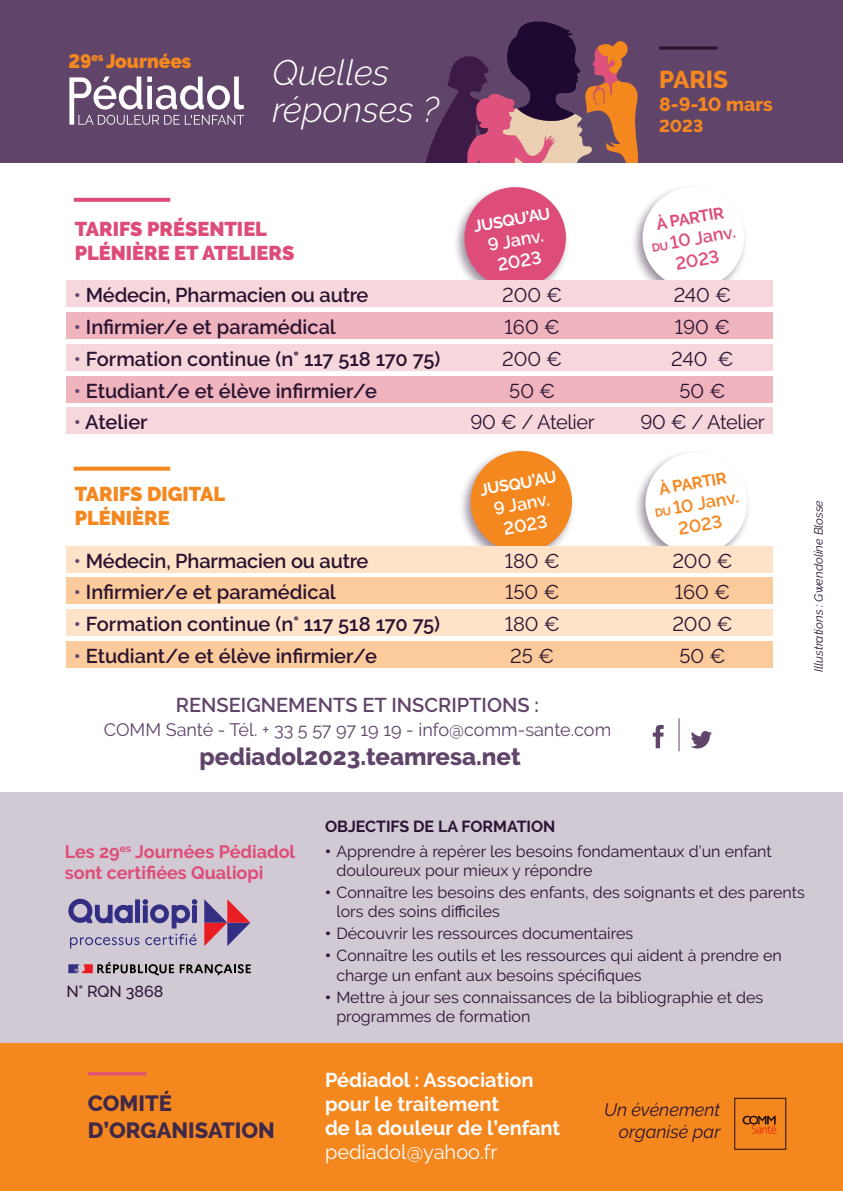
<style>
.page{position:relative;width:843px;height:1191px;background:#fff}
.page>*{position:absolute;margin:0;border:0;box-sizing:border-box;transform-origin:0 0}
.t1{font:italic 300 35.4px/37.4px "Raleway";color:#fff}
.t2{font:800 24.4px "Raleway";color:#f5871f}
.t3{font:800 24px "Raleway";color:#604469}
.t4{font:800 22px/26.4px "Raleway";color:#402948}
.t5{font:600 20px "Raleway";color:#2a1431}
.t6{font:20px "Raleway";color:#2a1431}
.t7{font:700 20px/24px "Raleway";color:#fff}
.t8{font:900 20px/24px "Raleway";color:#de4c79}
.t9{font:600 20px "Raleway";color:#604469}
.t10{font:20px "Raleway";letter-spacing:-.02em;color:#2a1431}
.t11{font:900 20px/24px "Raleway";color:#f5871f}
.t12{font:20px "Raleway";color:#fff}
.t13{font:900 19.6px "Raleway";color:#f5871f;scale:.95 1}
.t14{font:800 19.4px "Raleway";color:#f5871f}
.t15{font:18px "Raleway";color:#604469}
.t16{font:700 18px/21.6px "Raleway";color:#de4c79}
.t17{font:italic 18px/21.6px "Raleway";color:#2a1431;text-align:right}
.t18{font:600 17.8px/21.4px "Raleway";color:#fff;text-align:center}
.t19{font:600 17.8px/21.4px "Raleway";color:#de4c79;text-align:center}
.t20{font:600 17.8px/21.4px "Raleway";color:#f5871f;text-align:center}
.t21{font:800 17.4px "Raleway";color:#f5871f}
.t22{font:700 16.2px "Raleway";color:#fff}
.t23{font:700 16.2px "Raleway";color:#de4c79}
.t24{font:700 16.2px "Raleway";color:#f5871f}
.t25{font:16px/19.2px "Raleway";color:#2a1431}
.t26{font:700 16px "Raleway";color:#2a1431}
.t27{font:500 16px "Raleway";color:#2a1431}
.t28{font:italic 12px "Raleway";color:#2a1431}
.s1{font-weight:700;font-size:11.4px}
.s2{color:#604469}
.s3{font-weight:900}
</style>
<div class="page">
<div style="left:0;top:792px;width:842px;height:251px;background:#d1c9d4"></div>
<div style="left:452px;top:184px;width:117px;height:117px;background:#402948;opacity:.5"></div>
<svg style="left:463px;top:186px;width:104px;height:95px;background:#e16e92"></svg>
<div style="left:630px;top:184px;width:117px;height:117px;background:#402948;opacity:.5"></div>
<svg style="left:641px;top:186px;width:104px;height:95px"></svg>
<svg style="left:74px;top:198px;width:96px;height:4px"></svg>
<div style="left:66px;top:281px;width:706px;height:26px;background:#f6d8dc"></div>
<div style="left:66px;top:312px;width:706px;height:27px;background:#efb4bd"></div>
<div style="left:66px;top:344px;width:706px;height:26px;background:#f6d8dc"></div>
<div style="left:66px;top:376px;width:706px;height:26px;background:#efb4bd"></div>
<div style="left:66px;top:407px;width:706px;height:27px;background:#f6d8dc"></div>
<div style="left:458px;top:447px;width:117px;height:118px;background:#402948;opacity:.5"></div>
<svg style="left:469px;top:449px;width:104px;height:97px;background:#f39c4c"></svg>
<div style="left:633px;top:449px;width:117px;height:117px;background:#402948;opacity:.5"></div>
<svg style="left:643px;top:451px;width:105px;height:95px"></svg>
<svg style="left:74px;top:466px;width:96px;height:4px"></svg>
<div style="left:66px;top:546px;width:706px;height:26px;background:#fee3c9"></div>
<div style="left:66px;top:577px;width:706px;height:27px;background:#fccb9b"></div>
<div style="left:66px;top:609px;width:706px;height:26px;background:#fee3c9"></div>
<div style="left:66px;top:641px;width:706px;height:26px;background:#fccb9b"></div>
<div style="left:0;top:0;width:842px;height:163px;background:#604469"></div>
<div style="left:0;top:1043px;width:842px;height:148px;background:#f5871f"></div>
<svg style="left:425px;top:21px;width:213px;height:142px"></svg>
<svg style="left:69px;top:77px;width:175px;height:48px"></svg>
<svg style="left:659px;top:46px;width:58px;height:4px"></svg>
<hr style="left:88px;top:1072px;width:58px;height:3px;background:#de4c79">
<svg style="left:652px;top:725px;width:11px;height:23px"></svg>
<svg style="left:691px;top:731px;width:20px;height:17px"></svg>
<hr style="left:678px;top:718px;width:1px;height:33px;background:#604469">
<div style="left:734px;top:1098px;width:51px;height:51px;border:1px solid #231f20"></div>
<svg style="left:742px;top:1115px;width:34px;height:18px"></svg>
<svg style="left:204px;top:899px;width:46px;height:47px"></svg>
<svg style="left:68px;top:898px;width:129px;height:50px"></svg>
<svg style="left:68px;top:962px;width:183px;height:13px"></svg>
<p class="t13" style="left:68px;top:50px;width:131px">29<sup>es</sup> Journées</p>
<h1 class="t1" style="left:272px;top:53px;width:168px">Quelles réponses ?</h1>
<h2 class="t2" style="left:658px;top:65px;width:70px">PARIS</h2>
<p class="t14" style="left:658px;top:93px;width:115px">8-9-10 mars</p>
<p class="t21" style="left:658px;top:116px;width:46px">2023</p>
<p class="t23" style="left:654px;top:215px;width:70px;rotate:-10deg">À PARTIR</p>
<p class="t19" style="left:649px;top:235px;width:86px;rotate:-10deg"><span class="s1">DU</span> 10 Janv.<br>2023</p>
<p class="t22" style="left:472px;top:217px;width:79px;rotate:-10deg">JUSQU’AU</p>
<p class="t18" style="left:486px;top:234px;width:58px;rotate:-10deg">9 Janv.<br>2023</p>
<p class="t8" style="left:75px;top:217px;width:221px">TARIFS PRÉSENTIEL<br>PLÉNIÈRE ET ATELIERS</p>
<p class="t5" style="left:74px;top:284px;width:296px"><span class="s2">•</span> Médecin, Pharmacien ou autre</p>
<p class="t6" style="left:502px;top:284px;width:62px">200 €</p>
<p class="t6" style="left:673px;top:284px;width:59px">240 €</p>
<p class="t5" style="left:74px;top:315px;width:263px"><span class="s2">•</span> Infirmier/e et paramédical</p>
<p class="t6" style="left:504px;top:315px;width:57px">160 €</p>
<p class="t6" style="left:674px;top:315px;width:57px">190 €</p>
<p class="t5" style="left:74px;top:347px;width:368px"><span class="s2">•</span> Formation continue (n° 117 518 170 75)</p>
<p class="t6" style="left:502px;top:347px;width:62px">200 €</p>
<p class="t6" style="left:671px;top:347px;width:64px">240 €</p>
<p class="t5" style="left:74px;top:379px;width:304px"><span class="s2">•</span> Etudiant/e et élève infirmier/e</p>
<p class="t6" style="left:509px;top:379px;width:47px">50 €</p>
<p class="t6" style="left:679px;top:379px;width:47px">50 €</p>
<p class="t5" style="left:74px;top:411px;width:75px"><span class="s2">•</span> Atelier</p>
<p class="t10" style="left:470px;top:410px;width:126px">90 € / Atelier</p>
<p class="t10" style="left:640px;top:410px;width:126px">90 € / Atelier</p>
<p class="t22" style="left:478px;top:481px;width:79px;rotate:-10deg">JUSQU’AU</p>
<p class="t18" style="left:492px;top:498px;width:58px;rotate:-10deg">9 Janv.<br>2023</p>
<p class="t24" style="left:657px;top:480px;width:70px;rotate:-10deg">À PARTIR</p>
<p class="t20" style="left:652px;top:500px;width:86px;rotate:-10deg"><span class="s1">DU</span> 10 Janv.<br>2023</p>
<p class="t11" style="left:75px;top:481px;width:152px">TARIFS DIGITAL<br>PLÉNIÈRE</p>
<p class="t5" style="left:74px;top:549px;width:296px"><span class="s2">•</span> Médecin, Pharmacien ou autre</p>
<p class="t6" style="left:504px;top:549px;width:56px">180 €</p>
<p class="t6" style="left:672px;top:549px;width:62px">200 €</p>
<p class="t5" style="left:74px;top:581px;width:263px"><span class="s2">•</span> Infirmier/e et paramédical</p>
<p class="t6" style="left:505px;top:580px;width:56px">150 €</p>
<p class="t6" style="left:674px;top:580px;width:57px">160 €</p>
<p class="t5" style="left:74px;top:612px;width:368px"><span class="s2">•</span> Formation continue (n° 117 518 170 75)</p>
<p class="t6" style="left:504px;top:612px;width:56px">180 €</p>
<p class="t6" style="left:672px;top:612px;width:62px">200 €</p>
<p class="t5" style="left:74px;top:644px;width:304px"><span class="s2">•</span> Etudiant/e et élève infirmier/e</p>
<p class="t6" style="left:510px;top:644px;width:45px">25 €</p>
<p class="t6" style="left:679px;top:644px;width:47px">50 €</p>
<p class="t9" style="left:176px;top:693px;width:364px">RENSEIGNEMENTS ET INSCRIPTIONS :</p>
<p class="t15" style="left:104px;top:719px;width:508px">COMM Santé - Tél. + 33 5 57 97 19 19 - info@comm-sante.com</p>
<h3 class="t3" style="left:199px;top:743px;width:322px">pediadol2023.teamresa.net</h3>
<p class="t28" style="left:811px;top:672px;width:173px;rotate:-90deg">Illustrations : Gwendoline Blosse</p>
<p class="t16" style="left:65px;top:840px;width:232px">Les 29<sup>es</sup> Journées Pédiadol sont certifiées Qualiopi</p>
<p class="t27" style="left:66px;top:982px;width:99px">N° RQN 3868</p>
<h3 class="t4" style="left:88px;top:1090px;width:188px">COMITÉ<br>D’ORGANISATION</h3>
<p class="t26" style="left:325px;top:817px;width:232px">OBJECTIFS DE LA FORMATION</p>
<p class="t25" style="left:336px;top:841px;width:437px;text-indent:-11px"><span class="s3">•</span> Apprendre à repérer les besoins fondamentaux d’un enfant douloureux pour mieux y répondre</p>
<p class="t25" style="left:336px;top:883px;width:470px;text-indent:-11px"><span class="s3">•</span> Connaître les besoins des enfants, des soignants et des parents lors des soins difficiles</p>
<p class="t25" style="left:325px;top:924px;width:309px"><span class="s3">•</span> Découvrir les ressources documentaires</p>
<p class="t25" style="left:336px;top:946px;width:446px;text-indent:-11px"><span class="s3">•</span> Connaître les outils et les ressources qui aident à prendre en charge un enfant aux besoins spécifiques</p>
<p class="t25" style="left:336px;top:987px;width:428px;text-indent:-11px"><span class="s3">•</span> Mettre à jour ses connaissances de la bibliographie et des programmes de formation</p>
<p class="t7" style="left:325px;top:1067px;width:236px">Pédiadol : Association pour le traitement<br>de la douleur de l’enfant</p>
<p class="t12" style="left:325px;top:1140px;width:174px">pediadol@yahoo.fr</p>
<p class="t17" style="left:603px;top:1099px;width:118px">Un événement organisé par</p>
</div>
